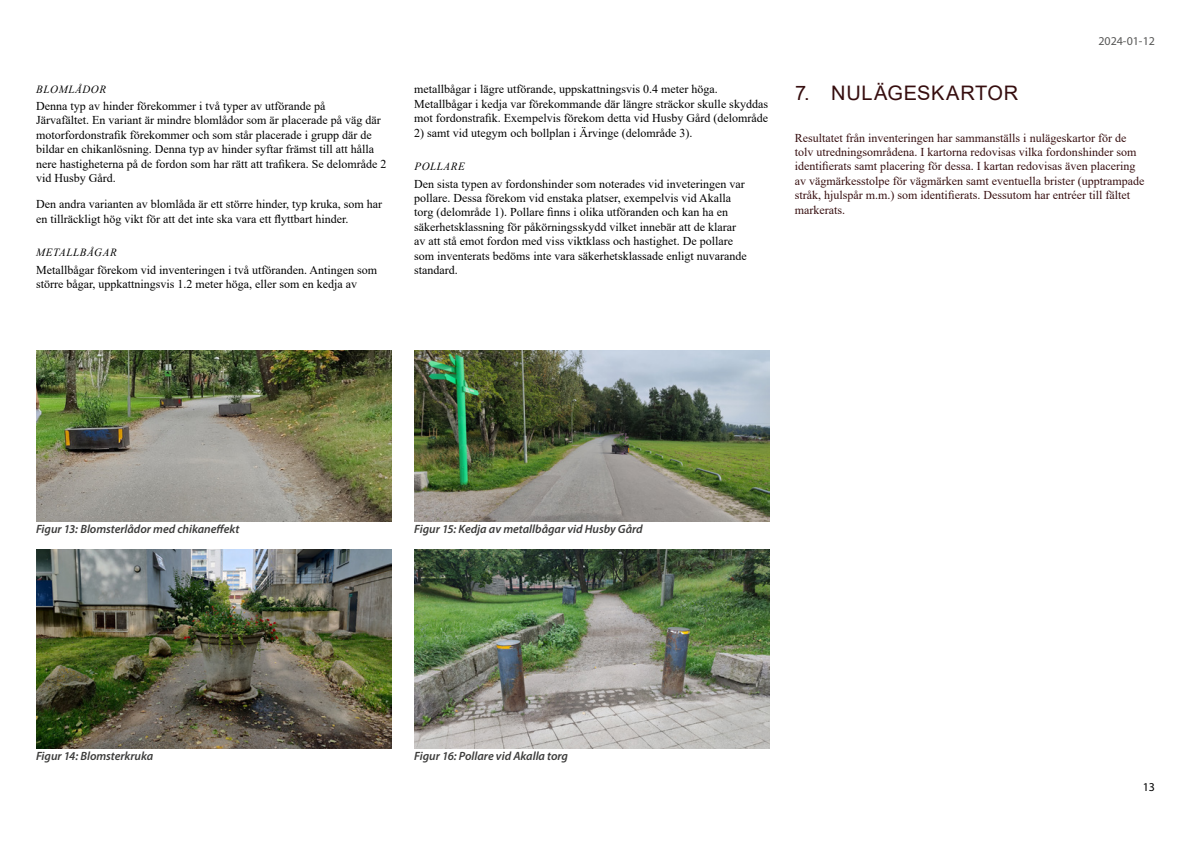
<style>
.page{position:relative;width:1191px;height:842px;background:#fff}
.page>*{position:absolute;margin:0;border:0;box-sizing:border-box;transform-origin:0 0}
.t1{font:20px "Arial";letter-spacing:.035em;color:#360e0f}
.t2{font:12px/14.4px "Times New Roman";color:#000}
.t3{font:12px/14.4px "Times New Roman";color:#360e0f}
.t4{font:italic 600 12px "Myriad Pro";letter-spacing:-.005em;color:#3c3c3b}
.t5{font:12px "Myriad Pro";color:#575756}
.t6{font:12px "Myriad Pro";color:#000}
.t7{font:italic 11px "Times New Roman";letter-spacing:.05em;color:#000}
</style>
<div class="page">
<img style="left:414px;top:550px;width:355px;height:198px">
<img style="left:414px;top:350px;width:355px;height:172px">
<img style="left:36px;top:550px;width:355px;height:198px">
<img style="left:36px;top:350px;width:355px;height:172px">
<p class="t7" style="left:36px;top:81px;width:71px">BLOMLÅDOR</p>
<p class="t2" style="left:36px;top:98px;width:352px">Denna typ av hinder förekommer i två typer av utförande på<br>Järvafältet. En variant är mindre blomlådor som är placerade på väg där motorfordonstrafik förekommer och som står placerade i grupp där de bildar en chikanlösning. Denna typ av hinder syftar främst till att hålla nere hastigheterna på de fordon som har rätt att trafikera. Se delområde 2 vid Husby Gård.</p>
<p class="t2" style="left:36px;top:197px;width:348px">Den andra varianten av blomlåda är ett större hinder, typ kruka, som har en tillräckligt hög vikt för att det inte ska vara ett flyttbart hinder.</p>
<p class="t7" style="left:36px;top:245px;width:82px">METALLBÅGAR</p>
<p class="t2" style="left:36px;top:262px;width:342px">Metallbågar förekom vid inventeringen i två utföranden. Antingen som större bågar, uppkattningsvis 1.2 meter höga, eller som en kedja av</p>
<p class="t2" style="left:414px;top:82px;width:355px">metallbågar i lägre utförande, uppskattningsvis 0.4 meter höga.<br>Metallbågar i kedja var förekommande där längre sträckor skulle skyddas mot fordonstrafik. Exempelvis förekom detta vid Husby Gård (delområde</p>
<p class="t2" style="left:414px;top:125px;width:279px">2) samt vid utegym och bollplan i Ärvinge (delområde 3).</p>
<p class="t7" style="left:414px;top:159px;width:52px">POLLARE</p>
<p class="t2" style="left:414px;top:176px;width:334px">Den sista typen av fordonshinder som noterades vid inveteringen var pollare. Dessa förekom vid enstaka platser, exempelvis vid Akalla torg (delområde 1). Pollare finns i olika utföranden och kan ha en säkerhetsklassning för påkörningsskydd vilket innebär att de klarar av att stå emot fordon med viss viktklass och hastighet. De pollare som inventerats bedöms inte vara säkerhetsklassade enligt nuvarande standard.</p>
<p class="t5" style="left:1098px;top:34px;width:58px">2024-01-12</p>
<h1 class="t1" style="left:795px;top:79px;width:224px">7. NULÄGESKARTOR</h1>
<p class="t3" style="left:795px;top:130px;width:351px">Resultatet från inventeringen har sammanställs i nulägeskartor för de tolv utredningsområdena. I kartorna redovisas vilka fordonshinder som identifierats samt placering för dessa. I kartan redovisas även placering av vägmärkesstolpe för vägmärken samt eventuella brister (upptrampade stråk, hjulspår m.m.) som identifierats. Dessutom har entréer till fältet markerats.</p>
<p class="t4" style="left:36px;top:522px;width:205px">Figur 13: Blomsterlådor med chikaneffekt</p>
<p class="t4" style="left:36px;top:749px;width:119px">Figur 14: Blomsterkruka</p>
<p class="t4" style="left:414px;top:522px;width:230px">Figur 15: Kedja av metallbågar vid Husby Gård</p>
<p class="t4" style="left:414px;top:749px;width:155px">Figur 16: Pollare vid Akalla torg</p>
<p class="t6" style="left:1142px;top:779px;width:14px">13</p>
</div>
